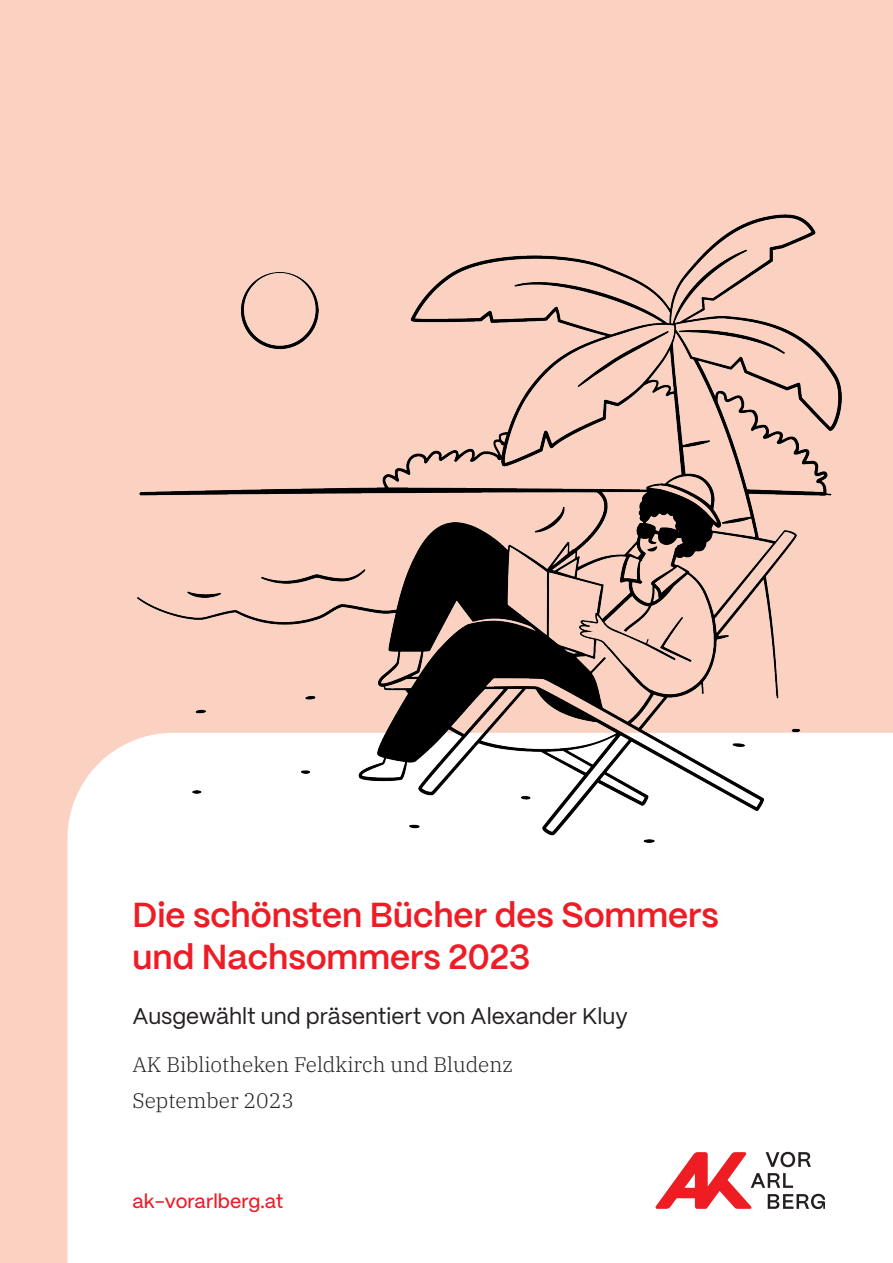
<style>
.page{position:relative;width:893px;height:1263px;background:#fbd2c1}
.page>*{position:absolute;margin:0;border:0;box-sizing:border-box;transform-origin:0 0}
.t1{font:600 34.5px/42px "PP Mori";color:#ee1c25}
.t2{font:22.5px "PP Mori";color:#231f20}
.t3{font:300 21px/36px "IBM Plex Serif";color:#231f20}
.t4{font:500 19.5px "PP Mori";color:#ee1c25}
</style>
<div class="page">
<svg style="left:67px;top:733px;width:826px;height:530px"></svg>
<img style="left:138px;top:215px;width:704px;height:627px">
<svg style="left:655px;top:1152px;width:170px;height:57px"></svg>
<p class="t1" style="left:133px;top:892px;width:588px">Die schönsten Bücher des Sommers und Nachsommers 2023</p>
<p class="t2" style="left:133px;top:996px;width:497px">Ausgewählt und präsentiert von Alexander Kluy</p>
<p class="t3" style="left:133px;top:1044px;width:382px">AK Bibliotheken Feldkirch und Bludenz<br>September 2023</p>
<p class="t4" style="left:133px;top:1184px;width:152px">ak-vorarlberg.at</p>
</div>
